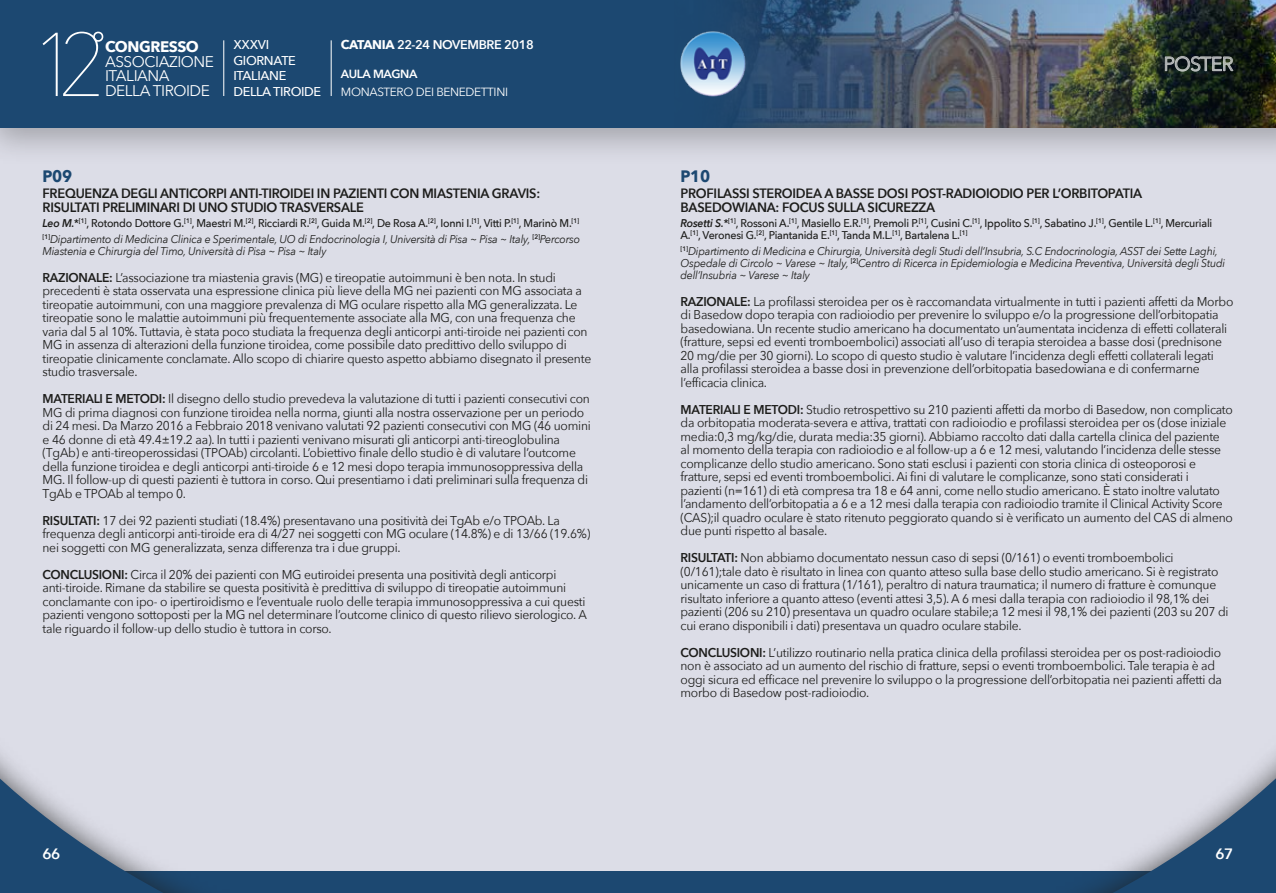
<style>
.page{position:relative;width:1276px;height:893px;background:#fff}
.page>*{position:absolute;margin:0;border:0;box-sizing:border-box;transform-origin:0 0}
.t1{font:200 89.4px "Avenir Next";color:#fff}
.t2{font:19.5px "Avenir Next";letter-spacing:-.03em;color:#fff}
.t3{font:700 16.5px "Avenir Next";letter-spacing:-.02em;color:#1c4871;scale:.95 1}
.t4{font:15.45px/14.5px "Avenir Next";letter-spacing:-.03em;color:#fff}
.t5{font:700 15.3px "Avenir Next";letter-spacing:-.03em;color:#fff}
.t6{font:600 15px "Avenir Next";color:#fff}
.t7{font:600 13.5px/14.2px "Avenir Next";letter-spacing:-.02em;color:#1d1d1b;scale:.95 1}
.t8{font:12.75px/13.5px "Avenir Next";letter-spacing:-.02em;color:#1d1d1b;scale:.95 1}
.t9{font:500 12.75px/15.6px "Avenir Next";letter-spacing:-.03em;color:#fff}
.t10{font:600 12.6px "Avenir Next";letter-spacing:-.03em;color:#fff}
.t11{font:11.85px "Avenir Next";letter-spacing:-.03em;color:#fff}
.t12{font:600 11.85px "Avenir Next";letter-spacing:-.03em;color:#fff}
.t13{font:italic 11.25px/12px "Avenir Next";letter-spacing:-.02em;color:#1d1d1b;scale:.95 1}
.t14{font:500 11.25px/12px "Avenir Next";letter-spacing:-.02em;color:#1d1d1b;scale:.95 1}
.s1{font-weight:700}
.s2{font-weight:600}
.s3{font-weight:500;font-style:normal}
.s4{font-weight:600;font-style:italic}
</style>
<div class="page">
<div style="left:0;top:0;width:638px;height:893px;background:#dcdde7"></div>
<div style="left:638px;top:0;width:638px;height:893px;background:#dcdde7"></div>
<div style="left:0;top:872px;width:639px;height:21px;background:#1c4871"></div>
<div style="left:638px;top:872px;width:638px;height:21px;background:#1c4871"></div>
<div style="left:0;top:0;width:638px;height:167px;background:#1d1d1b;opacity:.3"></div>
<div style="left:0;top:0;width:638px;height:128px;background:#1c4871"></div>
<div style="left:638px;top:0;width:638px;height:167px;background:#1d1d1b;opacity:.3"></div>
<svg style="left:93px;top:32px;width:10px;height:10px"></svg>
<hr style="left:223px;top:40px;width:1px;height:56px;background:#fff">
<hr style="left:331px;top:40px;width:1px;height:56px;background:#fff">
<img style="left:638px;top:0;width:638px;height:128px">
<svg style="left:995px;top:753px;width:281px;height:140px"></svg>
<svg style="left:0;top:754px;width:281px;height:139px"></svg>
<img style="left:679px;top:31px;width:68px;height:66px">
<svg style="left:1165px;top:56px;width:68px;height:16px"></svg>
<h1 class="t1" style="left:30px;top:-11px;width:79px">12</h1>
<p class="t5" style="left:105px;top:33px;width:95px">CONGRESSO</p>
<p class="t4" style="left:105px;top:54px;width:110px">ASSOCIAZIONE<br>ITALIANA</p>
<p class="t4" style="left:105px;top:83px;width:106px">DELLA TIROIDE</p>
<p class="t9" style="left:233px;top:37px;width:89px">XXXVI<br>GIORNATE<br>ITALIANE<br>DELLA TIROIDE</p>
<p class="t10" style="left:341px;top:34px;width:194px"><span class="s1">CATANIA</span> 22-24 NOVEMBRE 2018</p>
<p class="t12" style="left:341px;top:64px;width:78px">AULA MAGNA</p>
<p class="t11" style="left:341px;top:82px;width:169px">MONASTERO DEI BENEDETTINI</p>
<p class="t3" style="left:43px;top:162px;width:33px">P09</p>
<p class="t7" style="left:43px;top:186px;width:525px">FREQUENZA DEGLI ANTICORPI ANTI-TIROIDEI IN PAZIENTI CON MIASTENIA GRAVIS:<br>RISULTATI PRELIMINARI DI UNO STUDIO TRASVERSALE</p>
<p class="t13" style="left:43px;top:214px;width:567px;line-height:16.2px"><span class="s2">Leo M.</span><span class="s3">*</span><sup>[1]</sup><span class="s3">, Rotondo Dottore G.</span><sup>[1]</sup><span class="s3">, Maestri M.</span><sup>[2]</sup><span class="s3">, Ricciardi R.</span><sup>[2]</sup><span class="s3">, Guida M.</span><sup>[2]</sup><span class="s3">, De Rosa A.</span><sup>[2]</sup><span class="s3">, Ionni I.</span><sup>[1]</sup><span class="s3">, Vitti P.</span><sup>[1]</sup><span class="s3">, Marinò M.</span><sup>[1] [1]</sup>Dipartimento di Medicina Clinica e Sperimentale, UO di Endocrinologia I, Università di Pisa ~ Pisa ~ Italy, <sup>[2]</sup>Percorso</p>
<p class="t13" style="left:43px;top:244px;width:300px">Miastenia e Chirurgia del Timo, Università di Pisa ~ Pisa ~ Italy</p>
<p class="t8" style="left:43px;top:270px;width:579px"><span class="s2">RAZIONALE:</span> L’associazione tra miastenia gravis (MG) e tireopatie autoimmuni è ben nota. In studi precedenti è stata osservata una espressione clinica più lieve della MG nei pazienti con MG associata a tireopatie autoimmuni, con una maggiore prevalenza di MG oculare rispetto alla MG generalizzata. Le tireopatie sono le malattie autoimmuni più frequentemente associate alla MG, con una frequenza che varia dal 5 al 10%. Tuttavia, è stata poco studiata la frequenza degli anticorpi anti-tiroide nei pazienti con MG in assenza di alterazioni della funzione tiroidea, come possibile dato predittivo dello sviluppo di tireopatie clinicamente conclamate. Allo scopo di chiarire questo aspetto abbiamo disegnato il presente studio trasversale.</p>
<p class="t8" style="left:43px;top:392px;width:578px"><span class="s2">MATERIALI E METODI:</span> Il disegno dello studio prevedeva la valutazione di tutti i pazienti consecutivi con MG di prima diagnosi con funzione tiroidea nella norma, giunti alla nostra osservazione per un periodo di 24 mesi. Da Marzo 2016 a Febbraio 2018 venivano valutati 92 pazienti consecutivi con MG (46 uomini e 46 donne di età 49.4±19.2 aa). In tutti i pazienti venivano misurati gli anticorpi anti-tireoglobulina (TgAb) e anti-tireoperossidasi (TPOAb) circolanti. L’obiettivo finale dello studio è di valutare l’outcome della funzione tiroidea e degli anticorpi anti-tiroide 6 e 12 mesi dopo terapia immunosoppressiva della MG. Il follow-up di questi pazienti è tuttora in corso. Qui presentiamo i dati preliminari sulla frequenza di TgAb e TPOAb al tempo 0.</p>
<p class="t8" style="left:43px;top:513px;width:578px"><span class="s2">RISULTATI:</span> 17 dei 92 pazienti studiati (18.4%) presentavano una positività dei TgAb e/o TPOAb. La frequenza degli anticorpi anti-tiroide era di 4/27 nei soggetti con MG oculare (14.8%) e di 13/66 (19.6%) nei soggetti con MG generalizzata, senza differenza tra i due gruppi.</p>
<p class="t8" style="left:43px;top:567px;width:574px"><span class="s2">CONCLUSIONI:</span> Circa il 20% dei pazienti con MG eutiroidei presenta una positività degli anticorpi anti-tiroide. Rimane da stabilire se questa positività è predittiva di sviluppo di tireopatie autoimmuni conclamante con ipo- o ipertiroidismo e l’eventuale ruolo delle terapia immunosoppressiva a cui questi pazienti vengono sottoposti per la MG nel determinare l’outcome clinico di questo rilievo sierologico. A tale riguardo il follow-up dello studio è tuttora in corso.</p>
<h2 class="t2" style="left:1163px;top:47px;width:71px">POSTER</h2>
<p class="t3" style="left:680px;top:162px;width:33px">P10</p>
<p class="t7" style="left:680px;top:186px;width:487px">PROFILASSI STEROIDEA A BASSE DOSI POST-RADIOIODIO PER L’ORBITOPATIA<br>BASEDOWIANA: FOCUS SULLA SICUREZZA</p>
<p class="t14" style="left:680px;top:216px;width:561px"><span class="s4">Rosetti S.</span>*<sup>[1]</sup>, Rossoni A.<sup>[1]</sup>, Masiello E.R.<sup>[1]</sup>, Premoli P.<sup>[1]</sup>, Cusini C.<sup>[1]</sup>, Ippolito S.<sup>[1]</sup>, Sabatino J.<sup>[1]</sup>, Gentile L.<sup>[1]</sup>, Mercuriali<br>A.<sup>[1]</sup>, Veronesi G.<sup>[2]</sup>, Piantanida E.<sup>[1]</sup>, Tanda M.L.<sup>[1]</sup>, Bartalena L.<sup>[1]</sup></p>
<p class="t13" style="left:680px;top:244px;width:575px"><sup>[1]</sup>Dipartimento di Medicina e Chirurgia, Università degli Studi dell’Insubria, S.C Endocrinologia, ASST dei Sette Laghi,<br>Ospedale di Circolo ~ Varese ~ Italy, <sup>[2]</sup>Centro di Ricerca in Epidemiologia e Medicina Preventiva, Università degli Studi dell’Insubria ~ Varese ~ Italy</p>
<p class="t8" style="left:680px;top:294px;width:583px"><span class="s2">RAZIONALE:</span> La profilassi steroidea per os è raccomandata virtualmente in tutti i pazienti affetti da Morbo di Basedow dopo terapia con radioiodio per prevenire lo sviluppo e/o la progressione dell’orbitopatia basedowiana. Un recente studio americano ha documentato un’aumentata incidenza di effetti collaterali (fratture, sepsi ed eventi tromboembolici) associati all’uso di terapia steroidea a basse dosi (prednisone 20 mg/die per 30 giorni). Lo scopo di questo studio è valutare l’incidenza degli effetti collaterali legati alla profilassi steroidea a basse dosi in prevenzione dell’orbitopatia basedowiana e di confermarne l’efficacia clinica.</p>
<p class="t8" style="left:680px;top:402px;width:583px"><span class="s2">MATERIALI E METODI:</span> Studio retrospettivo su 210 pazienti affetti da morbo di Basedow, non complicato da orbitopatia moderata-severa e attiva, trattati con radioiodio e profilassi steroidea per os (dose iniziale media:0,3 mg/kg/die, durata media:35 giorni). Abbiamo raccolto dati dalla cartella clinica del paziente<br>al momento della terapia con radioiodio e al follow-up a 6 e 12 mesi, valutando l’incidenza delle stesse complicanze dello studio americano. Sono stati esclusi i pazienti con storia clinica di osteoporosi e fratture, sepsi ed eventi tromboembolici. Ai fini di valutare le complicanze, sono stati considerati i pazienti (n=161) di età compresa tra 18 e 64 anni, come nello studio americano. È stato inoltre valutato l’andamento dell’orbitopatia a 6 e a 12 mesi dalla terapia con radioiodio tramite il Clinical Activity Score (CAS);il quadro oculare è stato ritenuto peggiorato quando si è verificato un aumento del CAS di almeno due punti rispetto al basale.</p>
<p class="t8" style="left:680px;top:551px;width:578px"><span class="s2">RISULTATI:</span> Non abbiamo documentato nessun caso di sepsi (0/161) o eventi tromboembolici (0/161);tale dato è risultato in linea con quanto atteso sulla base dello studio americano. Si è registrato unicamente un caso di frattura (1/161), peraltro di natura traumatica; il numero di fratture è comunque risultato inferiore a quanto atteso (eventi attesi 3,5). A 6 mesi dalla terapia con radioiodio il 98,1% dei pazienti (206 su 210) presentava un quadro oculare stabile;a 12 mesi il 98,1% dei pazienti (203 su 207 di cui erano disponibili i dati) presentava un quadro oculare stabile.</p>
<p class="t8" style="left:680px;top:645px;width:571px"><span class="s2">CONCLUSIONI:</span> L’utilizzo routinario nella pratica clinica della profilassi steroidea per os post-radioiodio non è associato ad un aumento del rischio di fratture, sepsi o eventi tromboembolici. Tale terapia è ad oggi sicura ed efficace nel prevenire lo sviluppo o la progressione dell’orbitopatia nei pazienti affetti da morbo di Basedow post-radioiodio.</p>
<p class="t6" style="left:43px;top:841px;width:19px">66</p>
<p class="t6" style="left:1215px;top:841px;width:19px">67</p>
</div>
